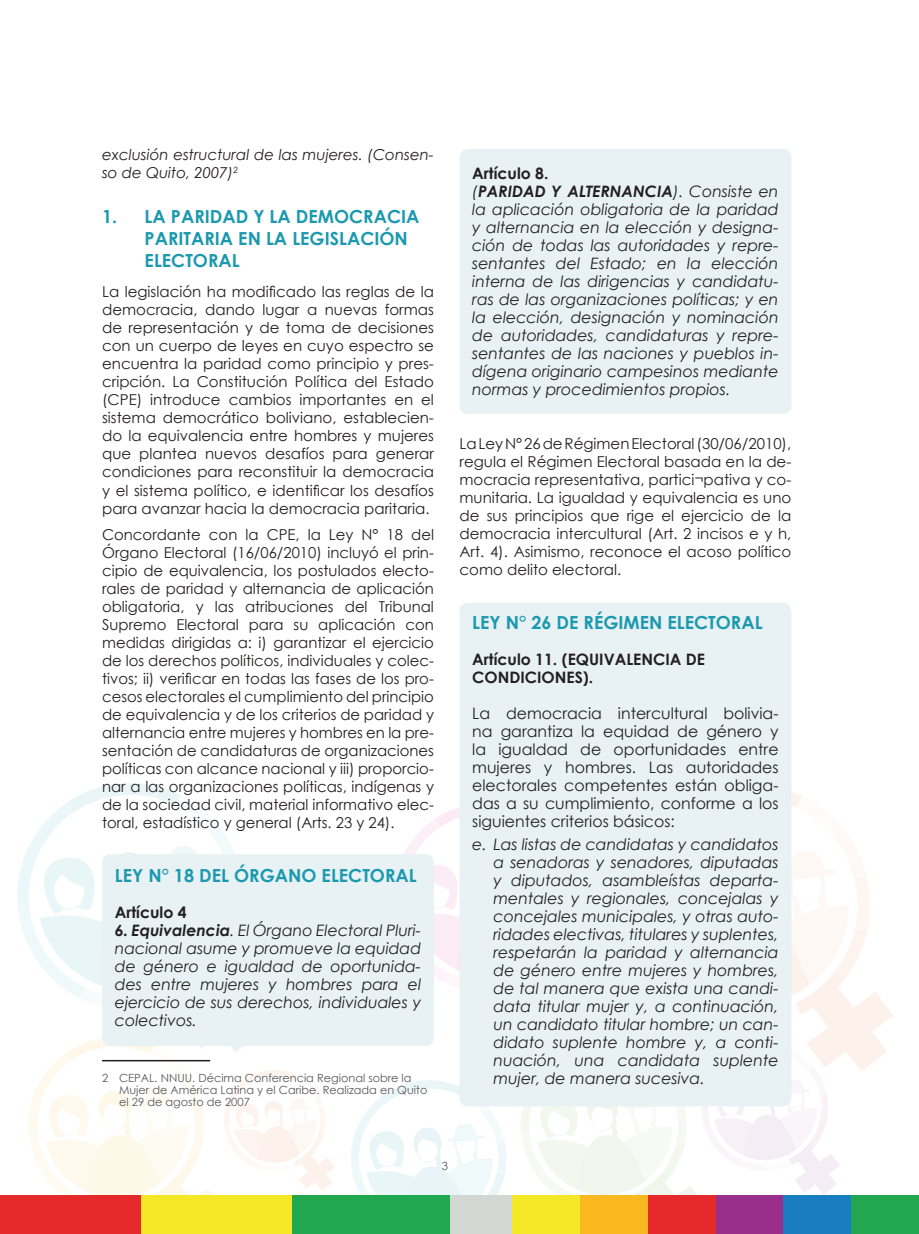
<style>
.page{position:relative;width:919px;height:1234px;background:#fff}
.page>*{position:absolute;margin:0;border:0;box-sizing:border-box;transform-origin:0 0}
.t1{font:700 18px/21.6px "Century Gothic";color:#1b99ae}
.t2{font:italic 15.75px/18px "Century Gothic";color:#231f20;text-align:justify}
.t3{font:15.75px/18px "Century Gothic";color:#231f20;text-align:justify}
.t4{font:700 15.75px/18px "Century Gothic";color:#231f20}
.t5{font:15px/18px "Century Gothic";color:#231f20;text-align:justify}
.t6{font:italic 15px/18px "Century Gothic";color:#231f20}
.t7{font:11.25px/12.3px "Century Gothic";color:#57585a}
.s1{font-weight:700}
.s2{font-weight:700;font-style:normal}
</style>
<div class="page">
<svg style="left:17px;top:783px;width:876px;height:412px"></svg>
<div style="left:138px;top:1195px;width:157px;height:38px;background:#f4e826"></div>
<div style="left:445px;top:1195px;width:68px;height:38px;background:#d2d7d4"></div>
<div style="left:513px;top:1195px;width:68px;height:38px;background:#f4e826"></div>
<div style="left:580px;top:1195px;width:68px;height:38px;background:#f9b720"></div>
<div style="left:648px;top:1195px;width:68px;height:38px;background:#e6292b"></div>
<div style="left:716px;top:1195px;width:68px;height:38px;background:#992e8b"></div>
<div style="left:783px;top:1195px;width:68px;height:38px;background:#197dc2"></div>
<div style="left:851px;top:1195px;width:67px;height:38px;background:#21a750"></div>
<div style="left:292px;top:1195px;width:158px;height:38px;background:#21a750"></div>
<div style="left:0;top:1195px;width:141px;height:38px;background:#e6292b"></div>
<div style="left:459px;top:603px;width:332px;height:503px;background:#e8f1f4;border-radius:9px"></div>
<div style="left:459px;top:149px;width:332px;height:265px;background:#e8f1f4;border-radius:9px"></div>
<div style="left:102px;top:854px;width:332px;height:191px;background:#e8f1f4;border-radius:9px"></div>
<hr style="left:102px;top:1059px;width:108px;height:2px;background:#231f20">
<p class="t6" style="left:102px;top:145px;width:333px">exclusión estructural de las mujeres. (Consen&shy;so de Quito, 2007)<sup>2</sup></p>
<p class="t1" style="left:145px;top:205px;width:276px;text-indent:-43px">1. LA PARIDAD Y LA DEMOCRACIA<br>PARITARIA EN LA LEGISLACIÓN<br>ELECTORAL</p>
<p class="t5" style="left:102px;top:282px;width:333px">La legislación ha modificado las reglas de la democracia, dando lugar a nuevas formas de representación y de toma de decisiones con un cuerpo de leyes en cuyo espectro se encuentra la paridad como principio y pres&shy;cripción. La Constitución Política del Estado (CPE) introduce cambios importantes en el sistema democrático boliviano, establecien&shy;do la equivalencia entre hombres y mujeres que plantea nuevos desafíos para generar condiciones para reconstituir la democracia y el sistema político, e identificar los desafíos para avanzar hacia la democracia paritaria.</p>
<p class="t5" style="left:102px;top:525px;width:333px">Concordante con la CPE, la Ley N° 18 del Órgano Electoral (16/06/2010) incluyó el prin&shy;cipio de equivalencia, los postulados electo&shy;rales de paridad y alternancia de aplicación obligatoria, y las atribuciones del Tribunal Supremo Electoral para su aplicación con medidas dirigidas a: i) garantizar el ejercicio de los derechos políticos, individuales y colec&shy;tivos; ii) verificar en todas las fases de los pro&shy;cesos electorales el cumplimiento del principio de equivalencia y de los criterios de paridad y alternancia entre mujeres y hombres en la pre&shy;sentación de candidaturas de organizaciones políticas con alcance nacional y iii) proporcio&shy;nar a las organizaciones políticas, indígenas y de la sociedad civil, material informativo elec&shy;toral, estadístico y general (Arts. 23 y 24).</p>
<p class="t1" style="left:115px;top:863px;width:303px">LEY N° 18 DEL ÓRGANO ELECTORAL</p>
<p class="t4" style="left:115px;top:902px;width:73px">Artículo 4</p>
<p class="t2" style="left:115px;top:921px;width:308px"><span class="s1">6. Equivalencia</span>. El Órgano Electoral Pluri&shy;nacional asume y promueve la equidad de género e igualdad de oportunida&shy;des entre mujeres y hombres para el ejercicio de sus derechos, individuales y colectivos.</p>
<p class="t7" style="left:119px;top:1070px;width:310px;text-indent:-17px">2 CEPAL. NNUU. Décima Conferencia Regional sobre la<br>Mujer de América Latina y el Caribe. Realizada en Quito el 29 de agosto de 2007</p>
<p class="t2" style="left:472px;top:164px;width:308px;text-align:left"><span class="s2">Artículo 8.<br></span>(<span class="s1">PARIDAD Y ALTERNANCIA</span>). Consiste en la aplicación obligatoria de la paridad y alternancia en la elección y designa&shy;ción de todas las autoridades y repre&shy;sentantes del Estado; en la elección interna de las dirigencias y candidatu&shy;ras de las organizaciones políticas; y en la elección, designación y nominación de autoridades, candidaturas y repre&shy;sentantes de las naciones y pueblos in&shy;dígena originario campesinos mediante normas y procedimientos propios.</p>
<p class="t5" style="left:459px;top:434px;width:333px">La Ley N° 26 de Régimen Electoral (30/06/2010), regula el Régimen Electoral basada en la de&shy;mocracia representativa, partici¬pativa y co&shy;munitaria. La igualdad y equivalencia es uno de sus principios que rige el ejercicio de la democracia intercultural (Art. 2 incisos e y h, Art. 4). Asimismo, reconoce el acoso político como delito electoral.</p>
<p class="t1" style="left:472px;top:610px;width:292px">LEY N° 26 DE RÉGIMEN ELECTORAL</p>
<p class="t4" style="left:472px;top:649px;width:234px">Artículo 11. (EQUIVALENCIA DE<br>CONDICIONES).</p>
<p class="t3" style="left:472px;top:704px;width:308px">La democracia intercultural bolivia&shy;na garantiza la equidad de género y la igualdad de oportunidades entre mujeres y hombres. Las autoridades electorales competentes están obliga&shy;das a su cumplimiento, conforme a los siguientes criterios básicos:</p>
<p class="t2" style="left:493px;top:834px;width:286px;text-indent:-21px">e. Las listas de candidatas y candidatos a senadoras y senadores, diputadas y diputados, asambleístas departa&shy;mentales y regionales, concejalas y concejales municipales, y otras auto&shy;ridades electivas, titulares y suplentes, respetarán la paridad y alternancia de género entre mujeres y hombres, de tal manera que exista una candi&shy;data titular mujer y, a continuación, un candidato titular hombre; un can&shy;didato suplente hombre y, a conti&shy;nuación, una candidata suplente mujer, de manera sucesiva.</p>
<p class="t7" style="left:442px;top:1159px;width:8px">3</p>
</div>
